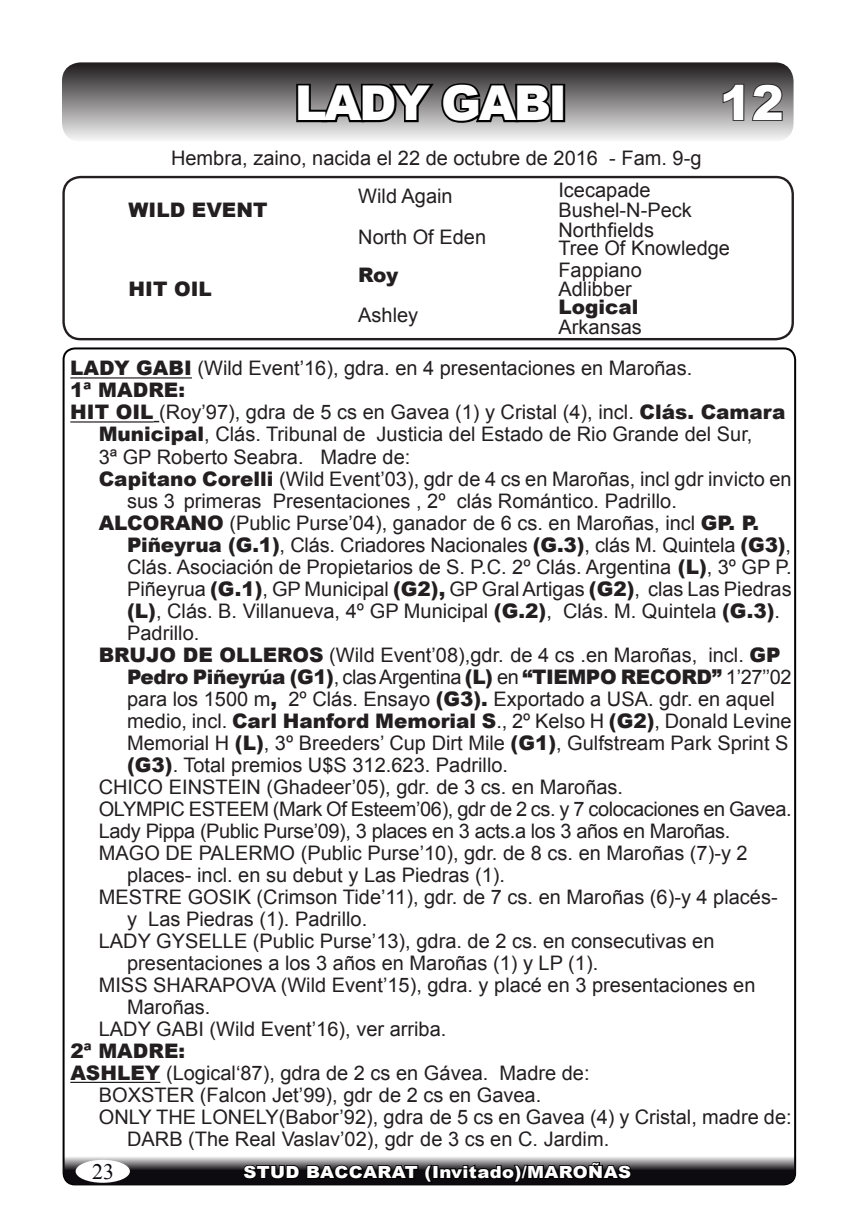
<style>
.page{position:relative;width:862px;height:1231px;background:#fff}
.page>*{position:absolute;margin:0;border:0;box-sizing:border-box;transform-origin:0 0}
.t1{font:900 48px "Arial";letter-spacing:-.05em;color:#fff}
.t2{font:22px "Times New Roman";color:#0e0b10}
.t3{font:20px "Arial";color:#231f20}
.t4{font:20px "Arial";letter-spacing:-.02em;color:#231f20}
.t5{font:900 20px "Arial";letter-spacing:-.02em;color:#231f20}
.t6{font:900 20px "Arial";color:#231f20}
.t7{font:900 16.8px "Arial";letter-spacing:.02em;color:#fff;scale:1.08 1}
.s1{font-weight:900}
.s2{font-weight:400}
</style>
<div class="page">
<svg style="left:391px;top:1149px;width:74px;height:39px"></svg>
<div style="left:64px;top:348px;width:731px;height:836px;background:#fff;border-radius:11px"></div>
<div style="left:62px;top:176px;width:732px;height:164px;border:2px solid #231f20;border-radius:17px"></div>
<div style="left:63px;top:64px;width:729px;height:76px;background:linear-gradient(to bottom,#211d1e,#f0f0f0);border-radius:17px"></div>
<div style="left:62px;top:62px;width:731px;height:80px;border:3px solid #231f20;border-radius:17px"></div>
<svg style="left:63px;top:1155px;width:733px;height:29px;background:#504e52"></svg>
<svg style="left:777px;top:1155px;width:19px;height:15px"></svg>
<svg style="left:63px;top:1155px;width:19px;height:15px"></svg>
<div style="left:76px;top:1159px;width:54px;height:23px;background:#fff;border-radius:50%"></div>
<svg style="left:294px;top:80px;width:260px;height:45px;background:#535252"></svg>
<div style="left:550px;top:84px;width:15px;height:38px;border:4px solid #000"></div>
<hr style="left:70px;top:377px;width:122px;height:1px;background:#231f20">
<hr style="left:70px;top:421px;width:84px;height:1px;background:#231f20">
<hr style="left:70px;top:1081px;width:90px;height:1px;background:#231f20">
<svg style="left:242px;top:1155px;width:391px;height:28px;background:#4c4a4c"></svg>
<svg style="left:721px;top:82px;width:24px;height:40px"></svg>
<svg style="left:751px;top:83px;width:32px;height:39px"></svg>
<h1 class="t1" style="left:295px;top:68px;width:274px">LADY GABI</h1>
<p class="t3" style="left:171px;top:144px;width:532px">Hembra, zaino, nacida el 22 de octubre de 2016 - Fam. 9-g</p>
<p class="t6" style="left:129px;top:195px;width:140px">WILD EVENT</p>
<p class="t3" style="left:358px;top:182px;width:96px">Wild Again</p>
<p class="t3" style="left:558px;top:177px;width:94px">Icecapade</p>
<p class="t3" style="left:558px;top:197px;width:135px">Bushel-N-Peck</p>
<h1 class="t1" style="left:719px;top:68px;width:66px">12</h1>
<p class="t6" style="left:129px;top:274px;width:85px">HIT OIL</p>
<p class="t3" style="left:358px;top:224px;width:129px">North Of Eden</p>
<p class="t6" style="left:358px;top:260px;width:42px">Roy</p>
<p class="t3" style="left:358px;top:302px;width:62px">Ashley</p>
<p class="t3" style="left:558px;top:217px;width:97px">Northfields</p>
<p class="t3" style="left:558px;top:235px;width:173px">Tree Of Knowledge</p>
<p class="t3" style="left:558px;top:256px;width:85px">Fappiano</p>
<p class="t3" style="left:558px;top:275px;width:75px">Adlibber</p>
<p class="t6" style="left:558px;top:293px;width:82px">Logical</p>
<p class="t3" style="left:558px;top:313px;width:85px">Arkansas</p>
<p class="t3" style="left:70px;top:355px;width:623px"><span class="s1">LADY GABI</span> (Wild Event’16), gdra. en 4 presentaciones en Maroñas.</p>
<p class="t6" style="left:70px;top:376px;width:116px">1ª MADRE:</p>
<p class="t3" style="left:70px;top:399px;width:716px"><span class="s1">HIT OIL</span> (Roy’97), gdra de 5 cs en Gavea (1) y Cristal (4), incl. <span class="s1">Clás. Camara</span></p>
<p class="t3" style="left:99px;top:421px;width:655px"><span class="s1">Municipal</span>, Clás. Tribunal de Justicia del Estado de Rio Grande del Sur,</p>
<p class="t3" style="left:99px;top:443px;width:313px">3ª GP Roberto Seabra. Madre de:</p>
<p class="t3" style="left:99px;top:465px;width:694px"><span class="s1">Capitano Corelli</span> (Wild Event’03), gdr de 4 cs en Maroñas, incl gdr invicto en</p>
<p class="t3" style="left:127px;top:487px;width:551px">sus 3 primeras Presentaciones , 2º clás Romántico. Padrillo.</p>
<p class="t3" style="left:99px;top:509px;width:662px"><span class="s1">ALCORANO</span> (Public Purse’04), ganador de 6 cs. en Maroñas, incl <span class="s1">GP. P.</span></p>
<p class="t3" style="left:127px;top:531px;width:665px"><span class="s1">Piñeyrua (G.1)</span>, Clás. Criadores Nacionales <span class="s1">(G.3)</span>, clás M. Quintela <span class="s1">(G3)</span>,</p>
<p class="t3" style="left:127px;top:553px;width:666px">Clás. Asociación de Propietarios de S. P.C. 2º Clás. Argentina <span class="s1">(L)</span>, 3º GP P.</p>
<p class="t3" style="left:127px;top:575px;width:666px">Piñeyrua <span class="s1">(G.1)</span>, GP Municipal <span class="s1">(G2),</span> GP Gral Artigas <span class="s1">(G2)</span>, clas Las Piedras</p>
<p class="t3" style="left:127px;top:597px;width:654px"><span class="s1">(L)</span>, Clás. B. Villanueva, 4º GP Municipal <span class="s1">(G.2)</span>, Clás. M. Quintela <span class="s1">(G.3)</span>.</p>
<p class="t3" style="left:127px;top:619px;width:74px">Padrillo.</p>
<p class="t3" style="left:99px;top:641px;width:683px"><span class="s1">BRUJO DE OLLEROS</span> (Wild Event’08),gdr. de 4 cs .en Maroñas, incl. <span class="s1">GP</span></p>
<p class="t5" style="left:127px;top:662px;width:666px">Pedro Piñeyrúa (G1)<span class="s2">, clas Argentina</span> (L) <span class="s2">en</span> “TIEMPO RECORD” <span class="s2">1’27’’02</span></p>
<p class="t3" style="left:127px;top:685px;width:649px">para los 1500 m<span class="s1">,</span> 2º Clás. Ensayo <span class="s1">(G3).</span> Exportado a USA. gdr. en aquel</p>
<p class="t3" style="left:127px;top:707px;width:666px">medio, incl. <span class="s1">Carl Hanford Memorial S</span>., 2º Kelso H <span class="s1">(G2)</span>, Donald Levine</p>
<p class="t3" style="left:127px;top:729px;width:663px">Memorial H <span class="s1">(L)</span>, 3º Breeders’ Cup Dirt Mile <span class="s1">(G1)</span>, Gulfstream Park Sprint S</p>
<p class="t3" style="left:127px;top:751px;width:382px"><span class="s1">(G3)</span>. Total premios U$S 312.623. Padrillo.</p>
<p class="t3" style="left:99px;top:773px;width:526px">CHICO EINSTEIN (Ghadeer’05), gdr. de 3 cs. en Maroñas.</p>
<p class="t4" style="left:99px;top:795px;width:694px">OLYMPIC ESTEEM (Mark Of Esteem’06), gdr de 2 cs. y 7 colocaciones en Gavea.</p>
<p class="t4" style="left:99px;top:817px;width:633px">Lady Pippa (Public Purse’09), 3 places en 3 acts.a los 3 años en Maroñas.</p>
<p class="t3" style="left:99px;top:839px;width:650px">MAGO DE PALERMO (Public Purse’10), gdr. de 8 cs. en Maroñas (7)-y 2</p>
<p class="t3" style="left:127px;top:861px;width:379px">places- incl. en su debut y Las Piedras (1).</p>
<p class="t3" style="left:99px;top:883px;width:680px">MESTRE GOSIK (Crimson Tide’11), gdr. de 7 cs. en Maroñas (6)-y 4 placés-</p>
<p class="t3" style="left:127px;top:905px;width:242px">y Las Piedras (1). Padrillo.</p>
<p class="t3" style="left:99px;top:927px;width:617px">LADY GYSELLE (Public Purse’13), gdra. de 2 cs. en consecutivas en</p>
<p class="t3" style="left:127px;top:949px;width:472px">presentaciones a los 3 años en Maroñas (1) y LP (1).</p>
<p class="t3" style="left:99px;top:971px;width:658px">MISS SHARAPOVA (Wild Event’15), gdra. y placé en 3 presentaciones en</p>
<p class="t3" style="left:127px;top:993px;width:85px">Maroñas.</p>
<p class="t3" style="left:99px;top:1015px;width:349px">LADY GABI (Wild Event’16), ver arriba.</p>
<p class="t6" style="left:70px;top:1036px;width:116px">2ª MADRE:</p>
<p class="t3" style="left:70px;top:1059px;width:521px"><span class="s1">ASHLEY</span> (Logical‘87), gdra de 2 cs en Gávea. Madre de:</p>
<p class="t3" style="left:99px;top:1081px;width:444px">BOXSTER (Falcon Jet’99), gdr de 2 cs en Gavea.</p>
<p class="t3" style="left:99px;top:1103px;width:694px">ONLY THE LONELY(Babor’92), gdra de 5 cs en Gavea (4) y Cristal, madre de:</p>
<p class="t3" style="left:127px;top:1125px;width:483px">DARB (The Real Vaslav’02), gdr de 3 cs en C. Jardim.</p>
<p class="t2" style="left:92px;top:1156px;width:23px">23</p>
<p class="t7" style="left:243px;top:1159px;width:360px">STUD BACCARAT (Invitado)/MAROÑAS</p>
</div>
